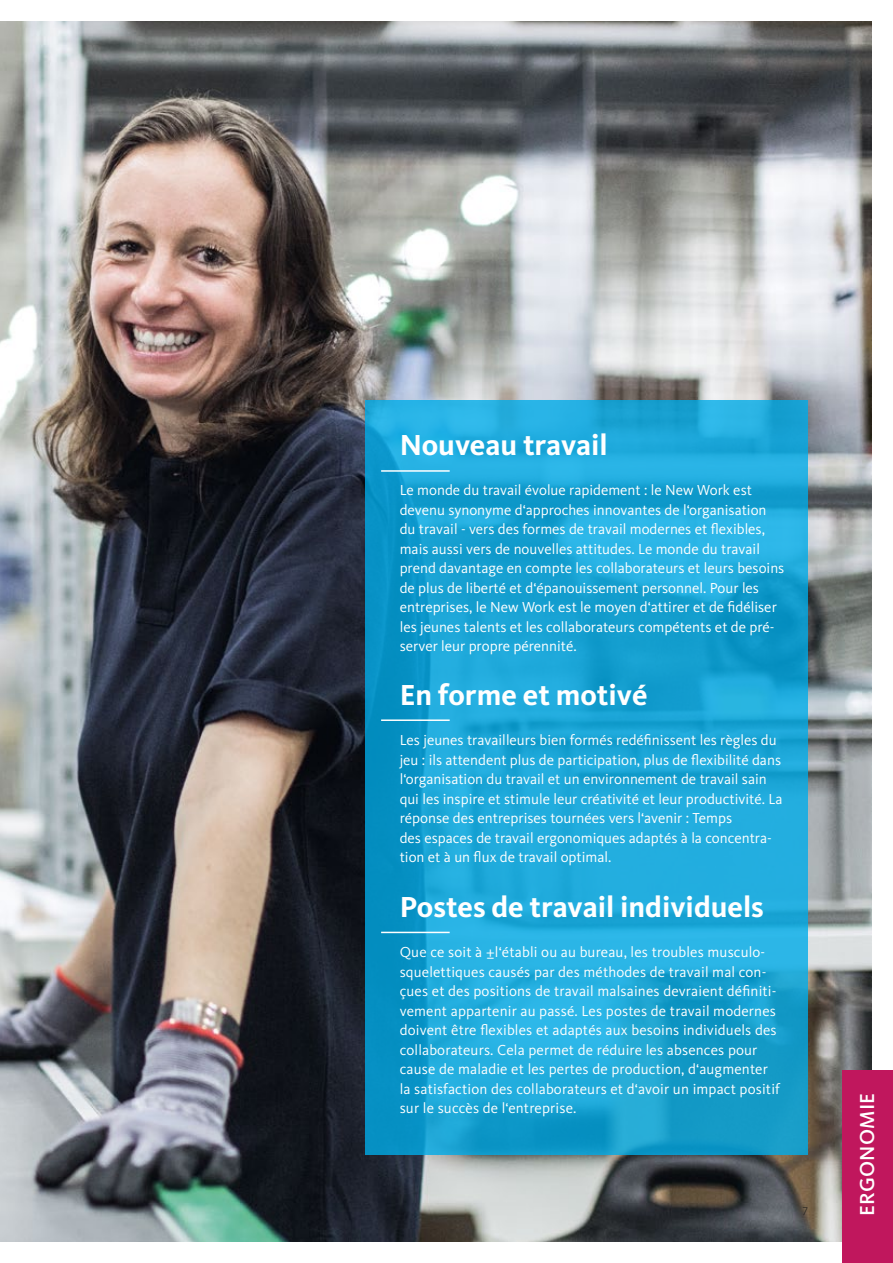
<style>
.page{position:relative;width:893px;height:1263px;background:#fff}
.page>*{position:absolute;margin:0;border:0;box-sizing:border-box;transform-origin:0 0}
.t1{font:700 30px "Kievit OT";color:#fff}
.t2{font:500 21px "Kievit OT";letter-spacing:.01em;color:#fff}
.t3{font:15px/19.5px "Kievit OT";color:#fff}
.t4{font:300 12px "Kievit OT";color:#1d1d1b}
</style>
<div class="page">
<img style="left:0;top:21px;width:872px;height:1221px">
<svg style="left:366px;top:400px;width:442px;height:754px;background:#1aa4d5"></svg>
<hr style="left:381px;top:470px;width:69px;height:2px;background:#fff">
<hr style="left:381px;top:719px;width:69px;height:2px;background:#fff">
<hr style="left:381px;top:932px;width:69px;height:1px;background:#fff">
<div style="left:842px;top:1070px;width:51px;height:193px;background:#c0175d"></div>
<p class="t1" style="left:400px;top:427px;width:210px">Nouveau travail</p>
<p class="t3" style="left:400px;top:480px;width:386px">Le monde du travail évolue rapidement : le New Work est devenu synonyme d‘approches innovantes de l‘organisation du travail - vers des formes de travail modernes et flexibles, mais aussi vers de nouvelles attitudes. Le monde du travail prend davantage en compte les collaborateurs et leurs besoins de plus de liberté et d‘épanouissement personnel. Pour les entreprises, le New Work est le moyen d‘attirer et de fidéliser les jeunes talents et les collaborateurs compétents et de pré&shy;server leur propre pérennité.</p>
<p class="t1" style="left:400px;top:677px;width:250px">En forme et motivé</p>
<p class="t3" style="left:400px;top:730px;width:384px">Les jeunes travailleurs bien formés redéfinissent les règles du jeu : ils attendent plus de participation, plus de flexibilité dans l‘organisation du travail et un environnement de travail sain qui les inspire et stimule leur créativité et leur productivité. La réponse des entreprises tournées vers l‘avenir : Temps</p>
<p class="t3" style="left:400px;top:828px;width:374px">des espaces de travail ergonomiques adaptés à la concentra&shy;tion et à un flux de travail optimal.</p>
<p class="t1" style="left:400px;top:888px;width:366px">Postes de travail individuels</p>
<p class="t3" style="left:400px;top:942px;width:382px">Que ce soit à ±l‘établi ou au bureau, les troubles musculo&shy;squelettiques causés par des méthodes de travail mal con&shy;çues et des positions de travail malsaines devraient définiti&shy;vement appartenir au passé. Les postes de travail modernes doivent être flexibles et adaptés aux besoins individuels des collaborateurs. Cela permet de réduire les absences pour cause de maladie et les pertes de production, d‘augmenter la satisfaction des collaborateurs et d‘avoir un impact positif sur le succès de l‘entreprise.</p>
<p class="t4" style="left:803px;top:1201px;width:7px">7</p>
<h2 class="t2" style="left:854px;top:1216px;width:124px;rotate:-90deg">ERGONOMIE</h2>
</div>
